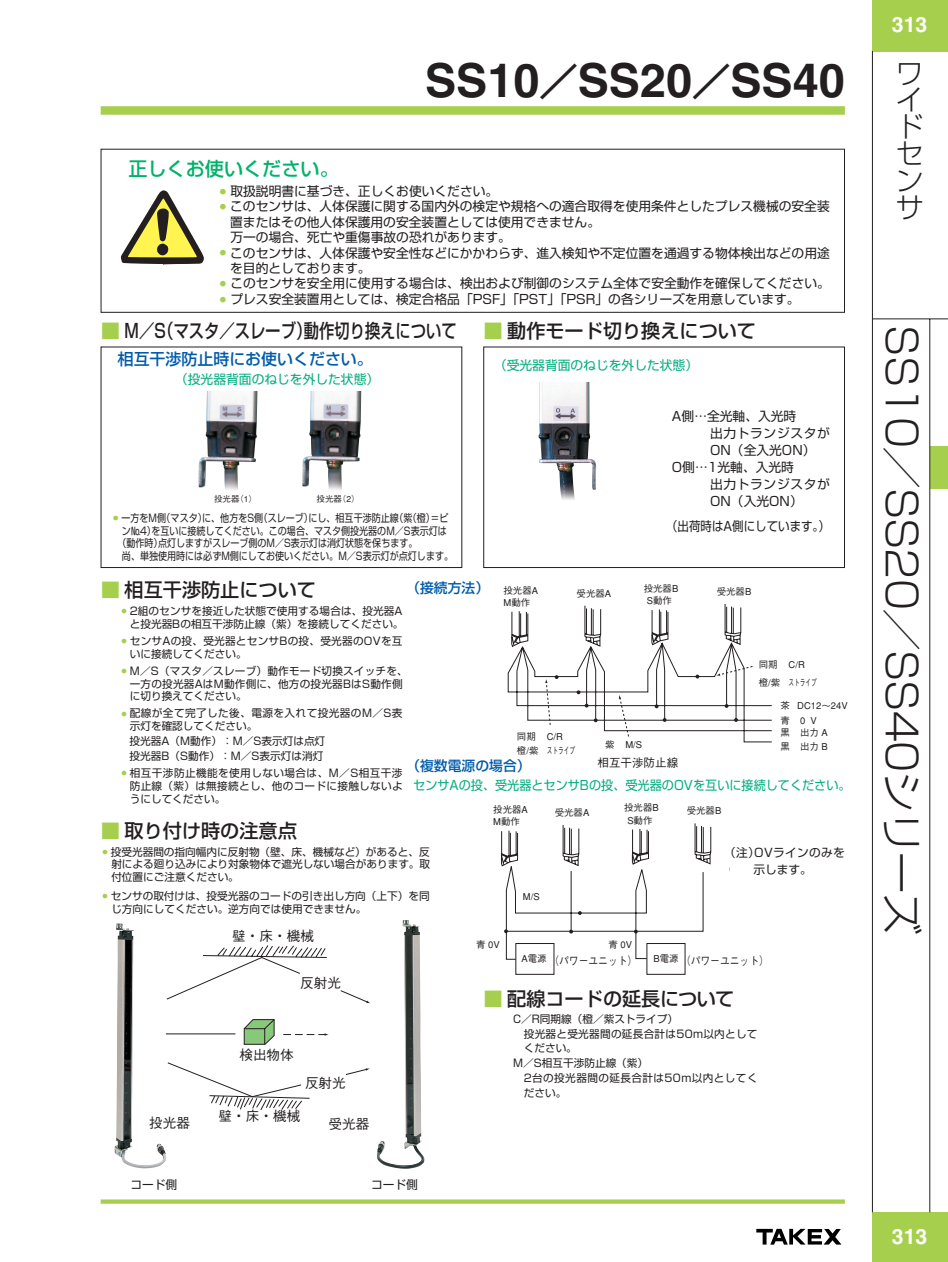
<style>
.page{position:relative;width:948px;height:1262px;background:#fff}
.page>*{position:absolute;margin:0;border:0;box-sizing:border-box;transform-origin:0 0}
.t1{font:700 46.8px "Helvetica";color:#231f20}
.t2{font:300 41.4px "Shin Go";letter-spacing:-.025em;color:#231f20}
.t3{font:300 27.6px/27px "Shin Go";color:#231f20;text-align:justify}
.t4{font:21.3px "Midashi Go MB31";color:#fff}
.t5{font:500 19.2px "Shin Go";color:#231f20}
.t6{font:500 19.2px "Shin Go";color:#231f20;scale:.8 1}
.t7{font:500 19.2px "Shin Go";color:#00b26a}
.t8{font:500 15.9px "Shin Go";color:#005bab}
.t9{font:500 13.8px "Shin Go";color:#005bab}
.t10{font:500 13.65px "Gothic BBB";color:#231f20}
.t11{font:12.75px/15.5px "Shin Go";color:#231f20}
.t12{font:12.75px "Shin Go";color:#00ad7e;scale:.95 1}
.t13{font:12.75px "Shin Go";color:#00ad7e}
.t14{font:12.75px "Shin Go";letter-spacing:.05em;color:#231f20}
.t15{font:12.75px "Shin Go";color:#231f20;scale:.9 1}
.t16{font:500 12.6px "Gothic BBB";color:#231f20}
.t17{font:11.7px/17px "Shin Go";letter-spacing:.025em;color:#231f20;text-align:center}
.t18{font:11.7px "Shin Go";color:#231f20}
.t19{font:500 11.55px "Gothic BBB";color:#231f20;scale:.85 1}
.t20{font:500 11.55px "Gothic BBB";color:#231f20}
.t21{font:10.65px/12.8px "Shin Go";color:#231f20}
.t22{font:10.65px "Shin Go";color:#231f20;scale:.85 1}
.t23{font:10.65px/12.8px "Shin Go";letter-spacing:.02em;color:#231f20}
.t24{font:10.65px/12.8px "Shin Go";letter-spacing:.04em;color:#231f20}
.t25{font:10.65px "Shin Go";letter-spacing:.025em;color:#231f20}
.t26{font:10.65px "Shin Go";letter-spacing:.035em;color:#231f20}
.t27{font:500 9.45px/14.7px "Gothic BBB";color:#231f20}
.t28{font:500 9.45px "Gothic BBB";color:#231f20;scale:.6 1}
.t29{font:500 8.55px "Gothic BBB";color:#231f20}
.s1{font-family:"Shin Go";font-size:38.25px}
.s2{color:#a5cf4d}
</style>
<div class="page">
<svg style="left:101px;top:1199px;width:744px;height:4px;background:#afd461"></svg>
<div style="left:872px;top:0;width:76px;height:51px;background:#a5cf4d"></div>
<div style="left:872px;top:1212px;width:76px;height:49px;background:#a5cf4d"></div>
<hr style="left:872px;top:51px;width:1px;height:1161px;background:#231f20">
<div style="left:930px;top:446px;width:18px;height:43px;background:#a5cf4d"></div>
<hr style="left:872px;top:318px;width:76px;height:1px;background:#231f20">
<hr style="left:929px;top:319px;width:1px;height:893px;background:#231f20">
<svg style="left:756px;top:1228px;width:85px;height:16px"></svg>
<div style="left:101px;top:106px;width:744px;height:9px;background:#a5cf4d"></div>
<svg style="left:100px;top:346px;width:745px;height:222px"></svg>
<svg style="left:508px;top:604px;width:264px;height:138px"></svg>
<svg style="left:501px;top:823px;width:211px;height:152px"></svg>
<svg style="left:166px;top:945px;width:204px;height:166px"></svg>
<img style="left:114px;top:923px;width:52px;height:245px">
<div style="left:101px;top:149px;width:744px;height:164px;border:1px solid #231f20"></div>
<svg style="left:121px;top:190px;width:83px;height:75px"></svg>
<img style="left:199px;top:391px;width:59px;height:100px">
<img style="left:302px;top:391px;width:60px;height:100px">
<img style="left:538px;top:383px;width:58px;height:121px">
<h1 class="t1" style="left:425px;top:63px;width:421px">SS10<span class="s1">／</span>SS20<span class="s1">／</span>SS40</h1>
<h3 class="t7" style="left:128px;top:162px;width:212px">正しくお使いください。</h3>
<p class="t11" style="left:220px;top:185px;width:280px"><sup>●</sup> 取扱説明書に基づき、正しくお使いください。</p>
<p class="t11" style="left:230px;top:200px;width:601px;text-indent:-10px"><sup>●</sup> このセンサは、人体保護に関する国内外の検定や規格への適合取得を使用条件としたプレス機械の安全装置またはその他人体保護用の安全装置としては使用できません。<br>万一の場合、死亡や重傷事故の恐れがあります。</p>
<p class="t11" style="left:230px;top:246px;width:601px;text-indent:-10px"><sup>●</sup> このセンサは、人体保護や安全性などにかかわらず、進入検知や不定位置を通過する物体検出などの用途を目的としております。</p>
<p class="t11" style="left:220px;top:277px;width:612px"><sup>●</sup> このセンサを安全用に使用する場合は、検出および制御のシステム全体で安全動作を確保してください。</p>
<p class="t11" style="left:220px;top:293px;width:581px"><sup>●</sup> プレス安全装置用としては、検定合格品「PSF」「PST」「PSR」の各シリーズを用意しています。</p>
<h3 class="t6" style="left:101px;top:323px;width:447px"><span class="s2">■</span> M／S（マスタ／スレーブ）動作切り換えについて</h3>
<h3 class="t8" style="left:118px;top:353px;width:257px">相互干渉防止時にお使いください。</h3>
<p class="t13" style="left:175px;top:374px;width:206px">（投光器背面のねじを外した状態）</p>
<p class="t29" style="left:214px;top:495px;width:45px">投光器（1）</p>
<p class="t29" style="left:317px;top:495px;width:44px">投光器（2）</p>
<p class="t22" style="left:113px;top:514px;width:396px"><sup>●</sup> 一方をM側（マスタ）に、他方をS側（スレーブ）にし、相互干渉防止線（紫（橙）＝ピ</p>
<p class="t22" style="left:122px;top:526px;width:384px">ン№4）を互いに接続してください。この場合、マスタ側投光器のM／S表示灯は</p>
<p class="t22" style="left:117px;top:539px;width:354px">（動作時）点灯しますがスレーブ側のM／S表示灯は消灯状態を保ちます。</p>
<p class="t22" style="left:122px;top:552px;width:391px">尚、単独使用時には必ずM側にしてお使いください。M／S表示灯が点灯します。</p>
<h3 class="t5" style="left:483px;top:323px;width:274px"><span class="s2">■</span> 動作モード切り換えについて</h3>
<p class="t13" style="left:494px;top:361px;width:206px">（受光器背面のねじを外した状態）</p>
<p class="t11" style="left:672px;top:409px;width:126px">A側…全光軸、入光時</p>
<p class="t14" style="left:710px;top:428px;width:121px">出力トランジスタが</p>
<p class="t11" style="left:710px;top:443px;width:107px">ON（全入光ON）</p>
<p class="t11" style="left:672px;top:460px;width:124px">O側…1光軸、入光時</p>
<p class="t14" style="left:710px;top:479px;width:121px">出力トランジスタが</p>
<p class="t11" style="left:710px;top:494px;width:94px">ON（入光ON）</p>
<p class="t15" style="left:666px;top:521px;width:183px">（出荷時はA側にしています。）</p>
<h3 class="t5" style="left:101px;top:583px;width:217px"><span class="s2">■</span> 相互干渉防止について</h3>
<p class="t21" style="left:122px;top:606px;width:283px;text-align:right"><sup>●</sup> 2組のセンサを接近した状態で使用する場合は、投光器Aと投光器Bの相互干渉防止線（紫）を接続してください。</p>
<p class="t23" style="left:130px;top:636px;width:274px;text-indent:-8px"><sup>●</sup> センサAの投、受光器とセンサBの投、受光器のOVを互いに接続してください。</p>
<p class="t21" style="left:130px;top:665px;width:280px;text-indent:-8px"><sup>●</sup> M／S（マスタ／スレーブ）動作モード切換スイッチを、一方の投光器AはM動作側に、他方の投光器BはS動作側に切り換えてください。</p>
<p class="t24" style="left:130px;top:708px;width:274px;text-indent:-8px"><sup>●</sup> 配線が全て完了した後、電源を入れて投光器のM／S表示灯を確認してください。</p>
<p class="t21" style="left:130px;top:735px;width:197px;line-height:14.9px">投光器A（M動作）：M／S表示灯は点灯投光器B（S動作）：M／S表示灯は消灯</p>
<p class="t21" style="left:130px;top:767px;width:274px;text-align:justify;text-indent:-8px"><sup>●</sup> 相互干渉防止機能を使用しない場合は、M／S相互干渉防止線（紫）は無接続とし、他のコードに接触しないようにしてください。</p>
<h3 class="t5" style="left:101px;top:823px;width:198px"><span class="s2">■</span> 取り付け時の注意点</h3>
<p class="t9" style="left:406px;top:582px;width:84px">（接続方法）</p>
<p class="t27" style="left:504px;top:584px;width:36px">投光器A</p>
<p class="t27" style="left:577px;top:587px;width:36px">受光器A</p>
<p class="t27" style="left:504px;top:596px;width:28px">M動作</p>
<p class="t27" style="left:644px;top:582px;width:36px">投光器B</p>
<p class="t27" style="left:717px;top:585px;width:36px">受光器B</p>
<p class="t27" style="left:647px;top:594px;width:27px">S動作</p>
<p class="t27" style="left:759px;top:658px;width:20px">同期</p>
<p class="t27" style="left:759px;top:676px;width:23px">橙/紫</p>
<p class="t27" style="left:789px;top:656px;width:30px;line-height:17.9px">C/R<br>ストライプ</p>
<p class="t27" style="left:517px;top:730px;width:23px;line-height:14px">同期橙/紫</p>
<p class="t27" style="left:547px;top:730px;width:18px">C/R</p>
<p class="t28" style="left:547px;top:746px;width:49px">ストライプ</p>
<p class="t27" style="left:605px;top:738px;width:39px">紫 M/S</p>
<p class="t27" style="left:781px;top:699px;width:11px">茶青</p>
<p class="t27" style="left:781px;top:727px;width:11px;line-height:13.6px">黒黒</p>
<p class="t27" style="left:797px;top:699px;width:52px">DC12～24V<br>0 V</p>
<p class="t27" style="left:800px;top:727px;width:29px;line-height:13.6px">出力 A出力 B</p>
<p class="t20" style="left:597px;top:758px;width:82px">相互干渉防止線</p>
<p class="t9" style="left:406px;top:761px;width:126px">（複数電源の場合）</p>
<p class="t12" style="left:413px;top:781px;width:462px">センサAの投、受光器とセンサBの投、受光器のOVを互いに接続してください。</p>
<p class="t27" style="left:493px;top:803px;width:36px">投光器A</p>
<p class="t27" style="left:555px;top:806px;width:36px">受光器A</p>
<p class="t27" style="left:493px;top:815px;width:28px">M動作</p>
<p class="t27" style="left:624px;top:801px;width:36px">投光器B</p>
<p class="t27" style="left:687px;top:805px;width:36px">受光器B</p>
<p class="t27" style="left:627px;top:814px;width:27px">S動作</p>
<p class="t21" style="left:111px;top:846px;width:320px;text-align:justify;text-indent:-9px"><sup>●</sup> 投受光器間の指向幅内に反射物（壁、床、機械など）があると、反射による廻り込みにより対象物体で遮光しない場合があります。取付位置にご注意ください。</p>
<p class="t21" style="left:111px;top:891px;width:320px;text-indent:-9px"><sup>●</sup> センサの取付けは、投受光器のコードの引き出し方向（上下）を同じ方向にしてください。逆方向では使用できません。</p>
<p class="t10" style="left:232px;top:930px;width:83px">壁・床・機械</p>
<p class="t10" style="left:300px;top:977px;width:42px">反射光</p>
<p class="t10" style="left:239px;top:1050px;width:56px">検出物体</p>
<p class="t10" style="left:305px;top:1078px;width:42px">反射光</p>
<p class="t10" style="left:219px;top:1111px;width:83px">壁・床・機械</p>
<p class="t10" style="left:149px;top:1117px;width:42px">投光器</p>
<p class="t10" style="left:328px;top:1119px;width:42px">受光器</p>
<p class="t18" style="left:130px;top:1179px;width:48px">コード側</p>
<p class="t18" style="left:371px;top:1179px;width:48px">コード側</p>
<p class="t27" style="left:523px;top:890px;width:18px">M/S</p>
<p class="t27" style="left:476px;top:938px;width:25px">青 0V</p>
<p class="t27" style="left:609px;top:938px;width:25px">青 0V</p>
<p class="t17" style="left:724px;top:845px;width:122px">（注）OVラインのみを示します。</p>
<p class="t16" style="left:752px;top:864px;width:93px">0Vラインのみを</p>
<p class="t19" style="left:549px;top:955px;width:105px">（パワーユニット）</p>
<p class="t19" style="left:681px;top:955px;width:105px">（パワーユニット）</p>
<p class="t27" style="left:521px;top:952px;width:27px">A電源</p>
<p class="t27" style="left:653px;top:952px;width:27px">B電源</p>
<h3 class="t5" style="left:483px;top:991px;width:252px"><span class="s2">■</span> 配線コードの延長について</h3>
<p class="t21" style="left:513px;top:1013px;width:166px">C／R同期線（橙／紫ストライプ）</p>
<p class="t25" style="left:524px;top:1029px;width:235px">投光器と受光器間の延長合計は50m以内として</p>
<p class="t21" style="left:524px;top:1043px;width:55px">ください。</p>
<p class="t21" style="left:513px;top:1058px;width:137px">M／S相互干渉防止線（紫）</p>
<p class="t26" style="left:524px;top:1074px;width:235px">2台の投光器間の延長合計は50m以内としてく</p>
<p class="t21" style="left:524px;top:1087px;width:44px">ださい。</p>
<h3 class="t4" style="left:892px;top:16px;width:37px">313</h3>
<h3 class="t3" style="left:896px;top:63px;width:29px">ワイドセンサ</h3>
<h2 class="t2" style="left:917px;top:325px;width:610px;rotate:90deg">SS10／SS20／SS40シリーズ</h2>
<h3 class="t4" style="left:892px;top:1228px;width:37px">313</h3>
</div>
